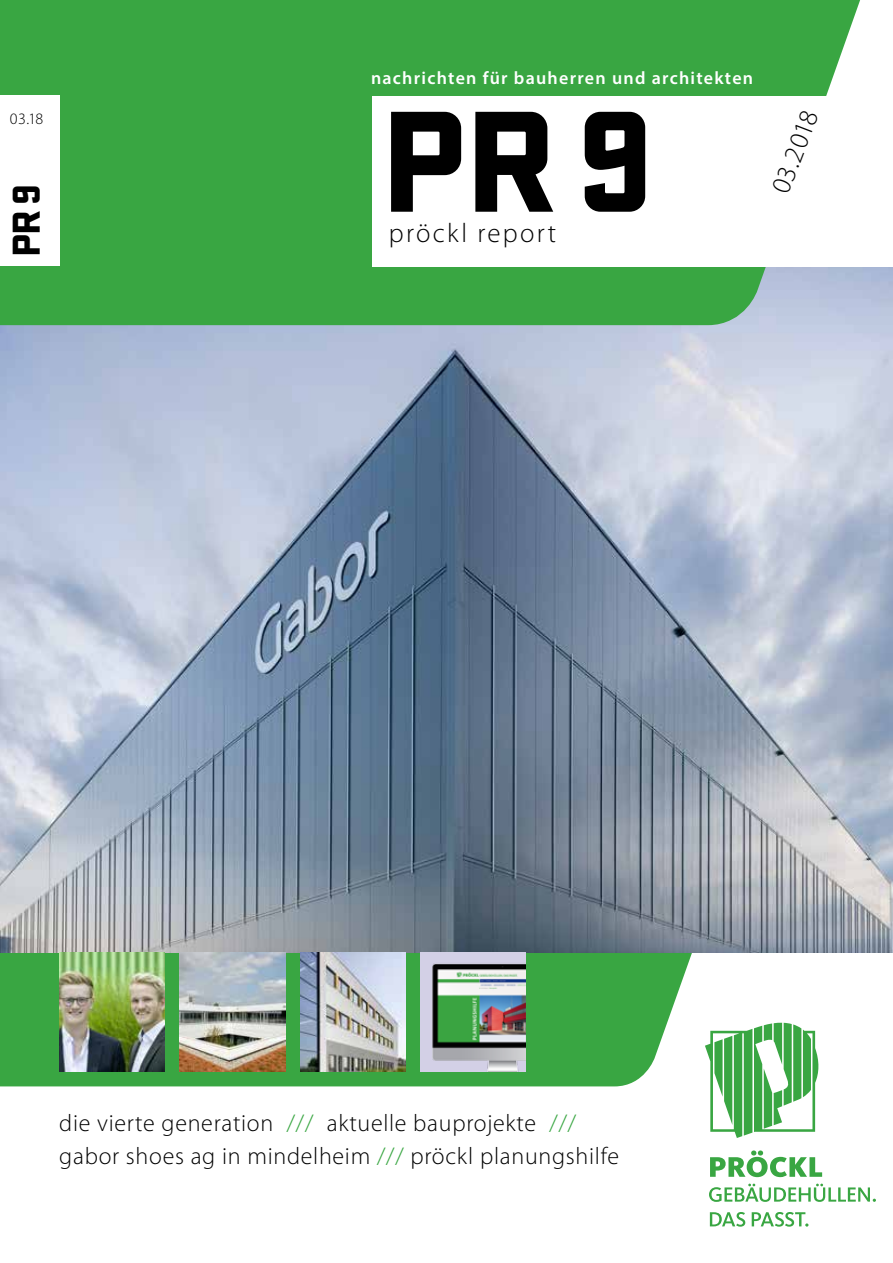
<style>
.page{position:relative;width:893px;height:1263px;background:#fff}
.page>*{position:absolute;margin:0;border:0;box-sizing:border-box;transform-origin:0 0}
.t1{font:900 150px "Stratum 1";color:#000}
.t2{font:900 40.5px "Stratum 1";color:#000}
.t3{font:300 27px "Myriad Pro";letter-spacing:.085em;color:#000}
.t4{font:300 24px/33px "Myriad Pro";letter-spacing:.03em;color:#000}
.t5{font:600 18px "Myriad Pro";letter-spacing:.07em;color:#fff}
.t6{font:300 15.9px "Myriad Pro";color:#000}
.s1{color:#39a642}
</style>
<div class="page">
<svg style="left:0;top:952px;width:786px;height:134px;fill:#39a642"></svg>
<img style="left:0;top:348px;width:893px;height:604px">
<svg style="left:0;top:0;width:893px;height:348px;background:#4eac5b"></svg>
<div style="left:372px;top:96px;width:521px;height:170px;background:#fff"></div>
<img style="left:180px;top:952px;width:105px;height:119px">
<img style="left:59px;top:952px;width:106px;height:119px">
<img style="left:300px;top:952px;width:105px;height:119px">
<div style="left:420px;top:952px;width:106px;height:119px;background:#d3d0e6"></div>
<img style="left:432px;top:963px;width:94px;height:108px">
<div style="left:0;top:95px;width:59px;height:171px;background:#fff"></div>
<svg style="left:710px;top:1150px;width:112px;height:27px"></svg>
<svg style="left:709px;top:1183px;width:167px;height:19px"></svg>
<svg style="left:710px;top:1212px;width:98px;height:15px"></svg>
<svg style="left:705px;top:1023px;width:114px;height:115px"></svg>
<p class="t6" style="left:10px;top:109px;width:35px">03.18</p>
<h2 class="t2" style="left:-3px;top:257px;width:76px;rotate:-90deg">PR9</h2>
<p class="t5" style="left:371px;top:66px;width:384px">nachrichten für bauherren und architekten</p>
<h1 class="t1" style="left:381px;top:52px;width:276px">PR9</h1>
<p class="t3" style="left:389px;top:216px;width:169px">pröckl report</p>
<p class="t3" style="left:764px;top:186px;width:88px;rotate:-69deg">03.2018</p>
<p class="t4" style="left:59px;top:1106px;width:561px">die vierte generation <span class="s1">///</span> aktuelle bauprojekte <span class="s1">/// </span>gabor shoes ag in mindelheim <span class="s1">///</span> pröckl planungshilfe</p>
</div>
